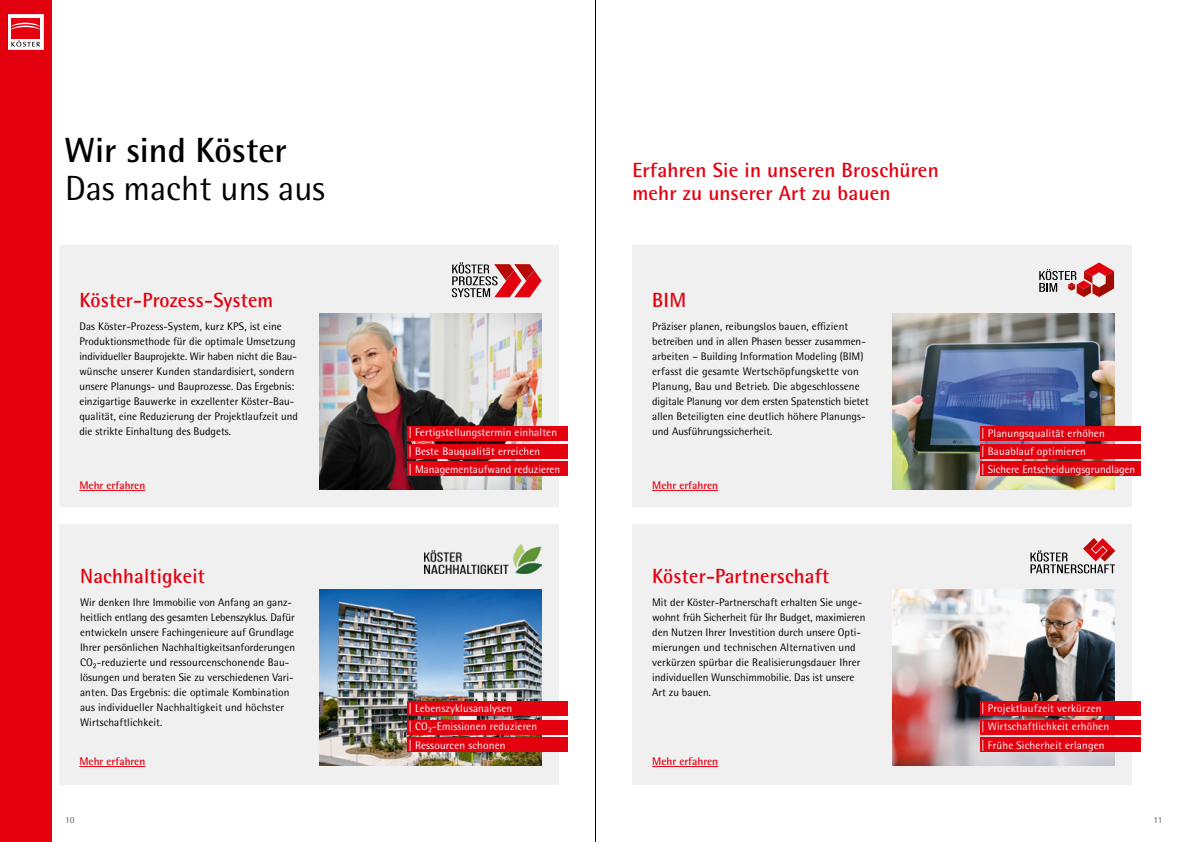
<style>
.page{position:relative;width:1191px;height:842px;background:#fff}
.page>*{position:absolute;margin:0;border:0;box-sizing:border-box;transform-origin:0 0}
.t1{font:35px "Rotis Semi Sans Pro";color:#000}
.t2{font:700 35px "Rotis Semi Sans Pro";color:#000}
.t3{font:700 20.6px/22.8px "Rotis Semi Sans Pro";letter-spacing:.01em;color:#e3000f}
.t4{font:11px/15px "Rotis Semi Sans Pro";color:#000}
.t5{font:11px/18.3px "Rotis Semi Sans Pro";letter-spacing:.015em;color:#fff}
.t6{font:700 11px "Rotis Semi Sans Pro";color:#e3000f}
.t7{font:700 9px "Rotis Semi Sans Pro";color:#7b7b7a}
</style>
<div class="page">
<div style="left:632px;top:246px;width:499px;height:261px;background:#f0f0f1"></div>
<div style="left:60px;top:246px;width:498px;height:261px;background:#f0f0f1"></div>
<div style="left:632px;top:524px;width:499px;height:261px;background:#f0f0f1"></div>
<div style="left:60px;top:524px;width:498px;height:261px;background:#f0f0f1"></div>
<img style="left:892px;top:314px;width:222px;height:175px">
<img style="left:320px;top:314px;width:221px;height:175px">
<img style="left:892px;top:590px;width:222px;height:175px">
<img style="left:320px;top:590px;width:221px;height:175px">
<svg style="left:1039px;top:262px;width:75px;height:35px"></svg>
<div style="left:979px;top:701px;width:161px;height:15px;background:#e3000f"></div>
<div style="left:407px;top:701px;width:160px;height:15px;background:#e3000f"></div>
<div style="left:979px;top:426px;width:161px;height:14px;background:#e3000f"></div>
<div style="left:407px;top:426px;width:160px;height:14px;background:#e3000f"></div>
<div style="left:979px;top:720px;width:161px;height:14px;background:#e3000f"></div>
<div style="left:407px;top:720px;width:160px;height:14px;background:#e3000f"></div>
<div style="left:979px;top:444px;width:161px;height:15px;background:#e3000f"></div>
<div style="left:407px;top:444px;width:160px;height:15px;background:#e3000f"></div>
<div style="left:979px;top:737px;width:161px;height:15px;background:#e3000f"></div>
<div style="left:407px;top:737px;width:160px;height:15px;background:#e3000f"></div>
<div style="left:979px;top:461px;width:161px;height:15px;background:#e3000f"></div>
<div style="left:407px;top:461px;width:160px;height:15px;background:#e3000f"></div>
<svg style="left:1030px;top:538px;width:85px;height:35px"></svg>
<svg style="left:452px;top:262px;width:89px;height:35px"></svg>
<img style="left:513px;top:544px;width:28px;height:29px">
<img style="left:425px;top:550px;width:84px;height:23px">
<div style="left:0;top:0;width:51px;height:842px;background:#e3000f"></div>
<svg style="left:8px;top:14px;width:35px;height:36px"></svg>
<hr style="left:79px;top:490px;width:66px;height:1px;background:#e3000f">
<hr style="left:79px;top:766px;width:66px;height:1px;background:#e3000f">
<hr style="left:652px;top:490px;width:66px;height:1px;background:#e3000f">
<hr style="left:652px;top:766px;width:66px;height:1px;background:#e3000f">
<hr style="left:595px;top:0;width:1px;height:842px;background:#000">
<h1 class="t2" style="left:65px;top:128px;width:224px">Wir sind Köster</h1>
<h1 class="t1" style="left:65px;top:167px;width:261px">Das macht uns aus</h1>
<h2 class="t3" style="left:79px;top:288px;width:195px">Köster-Prozess-System</h2>
<p class="t4" style="left:79px;top:319px;width:220px">Das Köster-Prozess-System, kurz KPS, ist eine Produktionsmethode für die optimale Umsetzung individueller Bauprojekte. Wir haben nicht die Bau&shy;wünsche unserer Kunden standardisiert, sondern unsere Planungs- und Bauprozesse. Das Ergebnis: einzigartige Bauwerke in exzellenter Köster-Bau&shy;qualität, eine Reduzierung der Projektlaufzeit und die strikte Einhaltung des Budgets.</p>
<p class="t6" style="left:79px;top:479px;width:67px">Mehr erfahren</p>
<h2 class="t3" style="left:80px;top:564px;width:126px">Nachhaltigkeit</h2>
<p class="t4" style="left:80px;top:595px;width:216px">Wir denken Ihre Immobilie von Anfang an ganz&shy;heitlich entlang des gesamten Lebenszyklus. Dafür entwickeln unsere Fachingenieure auf Grundlage Ihrer persönlichen Nachhaltigkeitsanforderungen CO₂-reduzierte und ressourcenschonende Bau&shy;lösungen und beraten Sie zu verschiedenen Vari&shy;anten. Das Ergebnis: die optimale Kombination aus individueller Nachhaltigkeit und höchster Wirtschaftlichkeit.</p>
<p class="t6" style="left:79px;top:755px;width:67px">Mehr erfahren</p>
<p class="t5" style="left:408px;top:424px;width:153px">| Fertigstellungstermin einhalten | Beste Bauqualität erreichen<br>| Managementaufwand reduzieren</p>
<p class="t5" style="left:408px;top:699px;width:130px">| Lebenszyklusanalysen<br>| CO₂-Emissionen reduzieren | Ressourcen schonen</p>
<h2 class="t3" style="left:632px;top:158px;width:308px">Erfahren Sie in unseren Broschüren mehr zu unserer Art zu bauen</h2>
<h2 class="t3" style="left:652px;top:288px;width:36px">BIM</h2>
<p class="t4" style="left:652px;top:319px;width:218px">Präziser planen, reibungslos bauen, effizient betreiben und in allen Phasen besser zusammen&shy;arbeiten – Building Information Modeling (BIM) erfasst die gesamte Wertschöpfungskette von Planung, Bau und Betrieb. Die abgeschlossene digitale Planung vor dem ersten Spatenstich bietet allen Beteiligten eine deutlich höhere Planungs&shy;und Ausführungssicherheit.</p>
<p class="t6" style="left:652px;top:479px;width:67px">Mehr erfahren</p>
<h2 class="t3" style="left:652px;top:564px;width:178px">Köster-Partnerschaft</h2>
<p class="t4" style="left:652px;top:595px;width:215px">Mit der Köster-Partnerschaft erhalten Sie unge&shy;wohnt früh Sicherheit für Ihr Budget, maximieren den Nutzen Ihrer Investition durch unsere Opti&shy;mierungen und technischen Alternativen und verkürzen spürbar die Realisierungsdauer Ihrer individuellen Wunschimmobilie. Das ist unsere Art zu bauen.</p>
<p class="t6" style="left:652px;top:755px;width:67px">Mehr erfahren</p>
<p class="t5" style="left:981px;top:424px;width:156px">| Planungsqualität erhöhen<br>| Bauablauf optimieren<br>| Sichere Entscheidungsgrundlagen</p>
<p class="t5" style="left:981px;top:699px;width:129px">| Projektlaufzeit verkürzen<br>| Wirtschaftlichkeit erhöhen | Frühe Sicherheit erlangen</p>
<p class="t7" style="left:65px;top:815px;width:11px">10</p>
<p class="t7" style="left:1153px;top:815px;width:11px">11</p>
</div>
